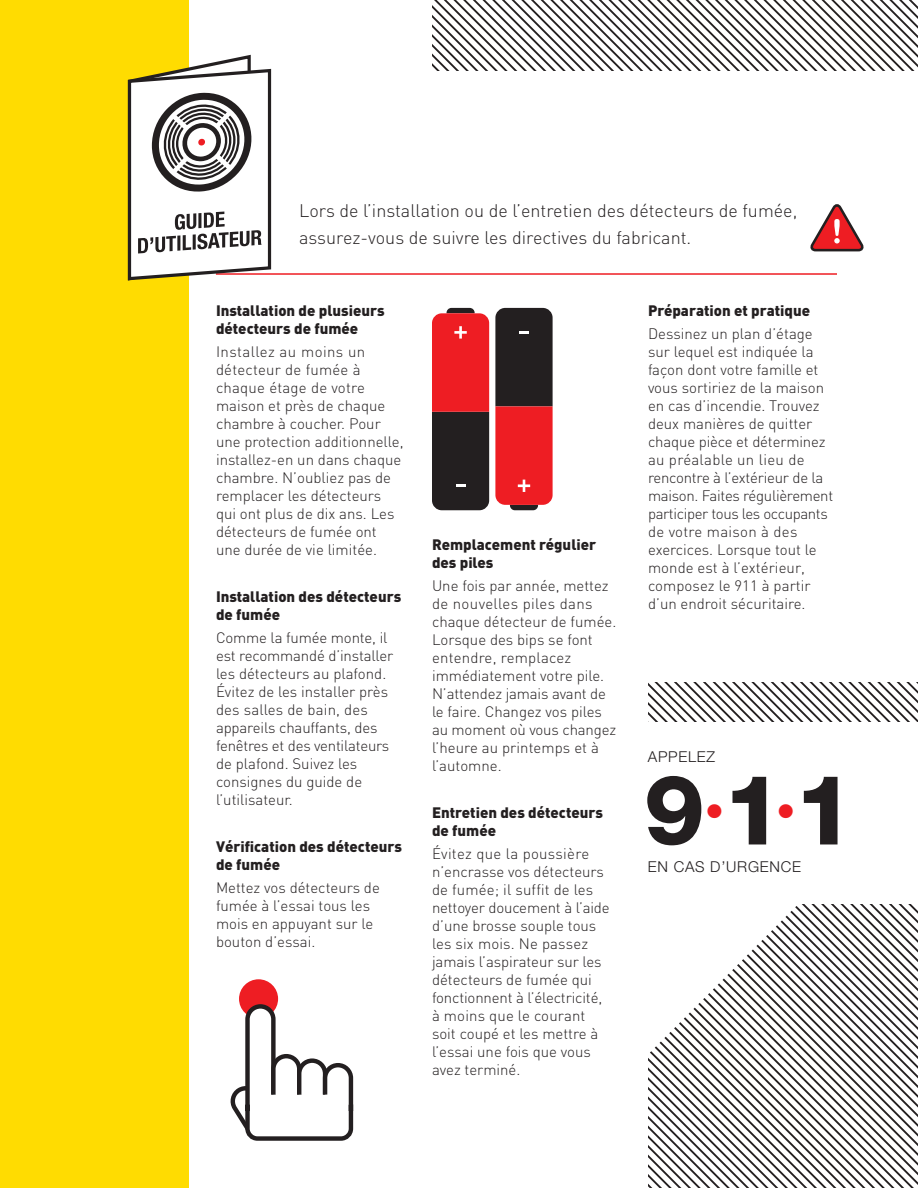
<style>
.page{position:relative;width:918px;height:1188px;background:#fff}
.page>*{position:absolute;margin:0;border:0;box-sizing:border-box;transform-origin:0 0}
.t1{font:800 97.05px "Helvetica Neue LT Std";color:#231f20}
.t2{font:800 38.85px "Helvetica Neue LT Std";color:#ee1d23}
.t3{font:300 18px/27px "DIN";color:#231f20}
.t4{font:300 15px/18px "DIN";color:#231f20}
.t5{font:900 15px/18px "DIN";color:#231f20}
.t6{font:300 15px "Helvetica Neue LT Std";letter-spacing:.05em;color:#231f20}
.s1{font-size:97.05px;color:#231f20}
</style>
<div class="page">
<div style="left:0;top:0;width:189px;height:1188px;background:#ffdc01"></div>
<hr style="left:216px;top:273px;width:621px;height:2px;background:#ee1d23">
<svg style="left:648px;top:905px;width:270px;height:283px"></svg>
<svg style="left:648px;top:683px;width:270px;height:38px"></svg>
<svg style="left:432px;top:0;width:486px;height:70px"></svg>
<div style="left:239px;top:979px;width:39px;height:39px;background:#ee1d23;border-radius:50%"></div>
<svg style="left:231px;top:1002px;width:122px;height:139px"></svg>
<svg style="left:432px;top:308px;width:57px;height:202px;background:#8a2428"></svg>
<svg style="left:495px;top:308px;width:58px;height:202px;background:#8c272b"></svg>
<svg style="left:127px;top:54px;width:145px;height:227px"></svg>
<svg style="left:811px;top:204px;width:53px;height:48px"></svg>
<p class="t3" style="left:299px;top:196px;width:500px">Lors de l’installation ou de l’entretien des détecteurs de fumée, assurez-vous de suivre les directives du fabricant.</p>
<p class="t5" style="left:216px;top:300px;width:170px">Installation de plusieurs détecteurs de fumée</p>
<p class="t4" style="left:216px;top:342px;width:189px">Installez au moins un détecteur de fumée à chaque étage de votre maison et près de chaque chambre à coucher. Pour une protection additionnelle, installez-en un dans chaque chambre. N’oubliez pas de remplacer les détecteurs qui ont plus de dix ans. Les détecteurs de fumée ont une durée de vie limitée.</p>
<p class="t5" style="left:216px;top:587px;width:187px">Installation des détecteurs de fumée</p>
<p class="t4" style="left:216px;top:629px;width:179px">Comme la fumée monte, il est recommandé d’installer les détecteurs au plafond.<br>Évitez de les installer près des salles de bain, des appareils chauffants, des fenêtres et des ventilateurs de plafond. Suivez les consignes du guide de l’utilisateur.</p>
<p class="t5" style="left:216px;top:837px;width:188px">Vérification des détecteurs de fumée</p>
<p class="t4" style="left:216px;top:879px;width:165px">Mettez vos détecteurs de fumée à l’essai tous les mois en appuyant sur le bouton d’essai.</p>
<p class="t5" style="left:432px;top:534px;width:166px">Remplacement régulier des piles</p>
<p class="t4" style="left:432px;top:576px;width:186px">Une fois par année, mettez de nouvelles piles dans chaque détecteur de fumée.<br>Lorsque des bips se font entendre, remplacez immédiatement votre pile.<br>N’attendez jamais avant de le faire. Changez vos piles au moment où vous changez l’heure au printemps et à l’automne.</p>
<p class="t5" style="left:432px;top:803px;width:173px">Entretien des détecteurs de fumée</p>
<p class="t4" style="left:432px;top:845px;width:179px">Évitez que la poussière n’encrasse vos détecteurs de fumée; il suffit de les nettoyer doucement à l’aide d’une brosse souple tous les six mois. Ne passez jamais l’aspirateur sur les détecteurs de fumée qui fonctionnent à l’électricité, à moins que le courant soit coupé et les mettre à l’essai une fois que vous avez terminé.</p>
<p class="t5" style="left:648px;top:300px;width:164px">Préparation et pratique</p>
<p class="t4" style="left:648px;top:324px;width:187px">Dessinez un plan d’étage sur lequel est indiquée la façon dont votre famille et vous sortiriez de la maison en cas d’incendie. Trouvez deux manières de quitter chaque pièce et déterminez au préalable un lieu de rencontre à l’extérieur de la maison. Faites régulièrement participer tous les occupants de votre maison à des exercices. Lorsque tout le monde est à l’extérieur, composez le 911 à partir d’un endroit sécuritaire.</p>
<p class="t6" style="left:648px;top:748px;width:69px">APPELEZ</p>
<h1 class="t1" style="left:644px;top:752px;width:63px">9</h1>
<h2 class="t2" style="left:705px;top:788px;width:92px">•<span class="s1">1</span>•</h2>
<h1 class="t1" style="left:794px;top:752px;width:63px">1</h1>
<p class="t6" style="left:648px;top:857px;width:155px">EN CAS D’URGENCE</p>
</div>
